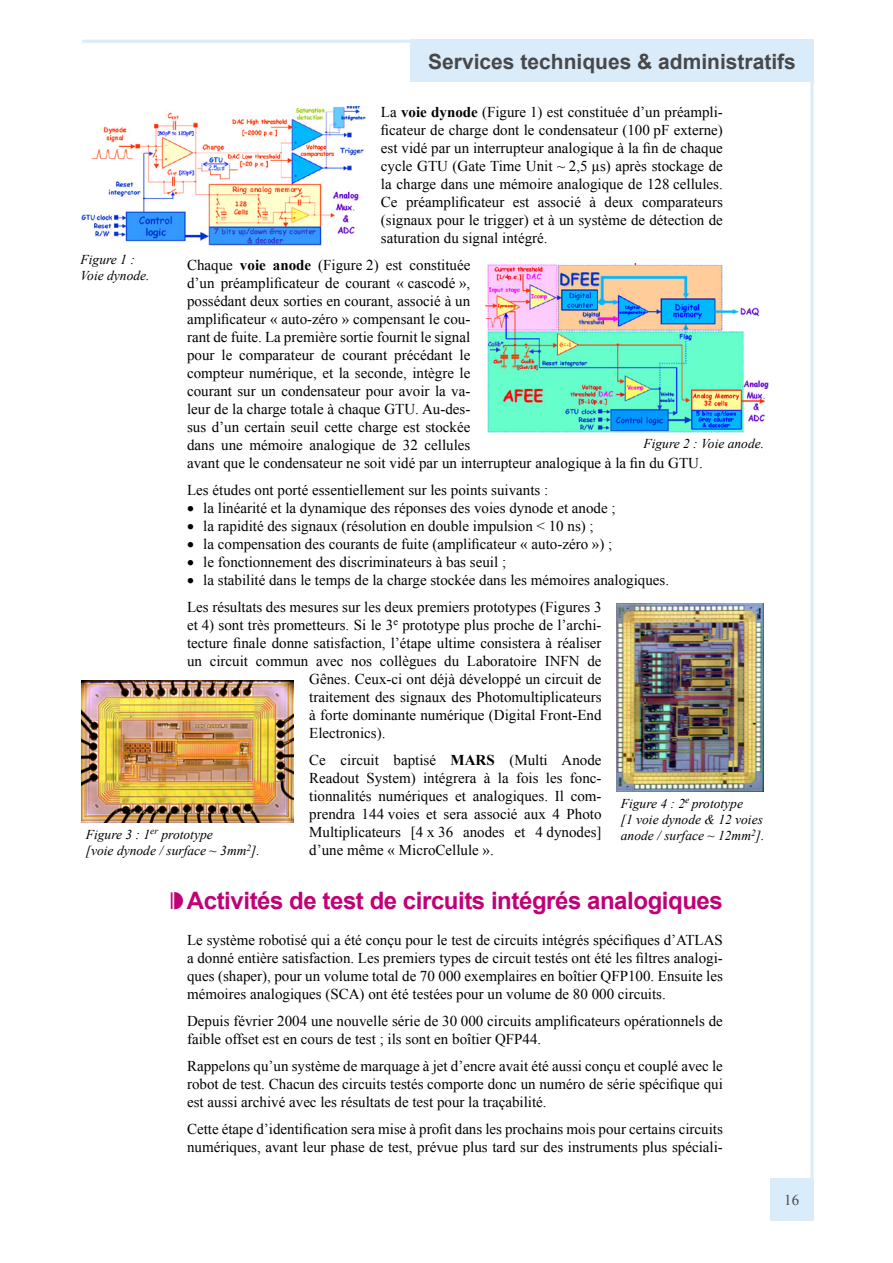
<style>
.page{position:relative;width:893px;height:1263px;background:#fff}
.page>*{position:absolute;margin:0;border:0;box-sizing:border-box;transform-origin:0 0}
.Sous-Titre{font:700 24px "Arial";letter-spacing:-.02em;color:#c10077}
.t1{font:700 21px "Arial";color:#484848}
.Corps_de_texte{font:15px/18px "Times New Roman";color:#000;text-align:justify}
.Enumération{font:15px "Times New Roman";color:#000}
.t2{font:15px "Times New Roman";color:#484848}
.Légende{font:italic 13.5px/16.2px "Times New Roman";color:#000}
.s1{font-weight:700}
</style>
<div class="page">
<hr style="left:810px;top:40px;width:3px;height:1180px;background:#daebfa">
<hr style="left:82px;top:40px;width:731px;height:3px;background:#daebfa">
<div style="left:410px;top:40px;width:403px;height:42px;background:#daebfa"></div>
<div style="left:770px;top:1178px;width:43px;height:42px;background:#daebfa"></div>
<img style="left:82px;top:106px;width:284px;height:139px">
<img style="left:485px;top:263px;width:284px;height:170px">
<img style="left:82px;top:681px;width:212px;height:141px">
<img style="left:617px;top:604px;width:147px;height:187px">
<h2 class="t1" style="left:428px;top:48px;width:369px">Services techniques &amp; administratifs</h2>
<p class="Corps_de_texte" style="left:381px;top:102px;width:343px">La <span class="s1">voie dynode</span> (Figure 1) est constituée d’un préampli&shy;ficateur de charge dont le condensateur (100 pF externe) est vidé par un interrupteur analogique à la fin de chaque cycle GTU (Gate Time Unit ~ 2,5 µs) après stockage de la charge dans une mémoire analogique de 128 cellules.<br>Ce préamplificateur est associé à deux comparateurs (signaux pour le trigger) et à un système de détection de saturation du signal intégré.</p>
<p class="Corps_de_texte" style="left:187px;top:255px;width:517px;text-align:left">Chaque <span class="s1">voie anode</span> (Figure 2) est constituée<br>d’un préamplificateur de courant « cascodé »,<br>possédant deux sorties en courant, associé à un<br>amplificateur « auto-zéro » compensant le cou-<br>rant de fuite. La première sortie fournit le signal<br>pour le comparateur de courant précédant le<br>compteur numérique, et la seconde, intègre le<br>courant sur un condensateur pour avoir la va-<br>leur de la charge totale à chaque GTU. Au-des-<br>sus d’un certain seuil cette charge est stockée<br>dans une mémoire analogique de 32 cellules<br>avant que le condensateur ne soit vidé par un interrupteur analogique à la fin du GTU.</p>
<p class="Corps_de_texte" style="left:187px;top:480px;width:363px">Les études ont porté essentiellement sur les points suivants :</p>
<p class="Enumération" style="left:187px;top:498px;width:430px">• la linéarité et la dynamique des réponses des voies dynode et anode ;</p>
<p class="Enumération" style="left:187px;top:516px;width:408px">• la rapidité des signaux (résolution en double impulsion &lt; 10 ns) ;</p>
<p class="Enumération" style="left:187px;top:534px;width:427px">• la compensation des courants de fuite (amplificateur « auto-zéro ») ;</p>
<p class="Enumération" style="left:187px;top:552px;width:321px">• le fonctionnement des discriminateurs à bas seuil ;</p>
<p class="Enumération" style="left:187px;top:570px;width:484px">• la stabilité dans le temps de la charge stockée dans les mémoires analogiques.</p>
<p class="Corps_de_texte" style="left:187px;top:597px;width:416px">Les résultats des mesures sur les deux premiers prototypes (Figures 3</p>
<p class="Corps_de_texte" style="left:187px;top:615px;width:416px">et 4) sont très prometteurs. Si le 3<sup>e</sup> prototype plus proche de l’archi-</p>
<p class="Corps_de_texte" style="left:187px;top:633px;width:416px">tecture finale donne satisfaction, l’étape ultime consistera à réaliser</p>
<p class="Corps_de_texte" style="left:187px;top:651px;width:416px">un circuit commun avec nos collègues du Laboratoire INFN de</p>
<p class="Corps_de_texte" style="left:309px;top:669px;width:294px">Gênes. Ceux-ci ont déjà développé un circuit de</p>
<p class="Corps_de_texte" style="left:309px;top:687px;width:294px">traitement des signaux des Photomultiplicateurs</p>
<p class="Corps_de_texte" style="left:309px;top:705px;width:294px">à forte dominante numérique (Digital Front-End</p>
<p class="Corps_de_texte" style="left:309px;top:723px;width:78px">Electronics).</p>
<p class="Corps_de_texte" style="left:309px;top:750px;width:294px">Ce circuit baptisé <span class="s1">MARS</span> (Multi Anode Readout System) intégrera à la fois les fonc&shy;tionnalités numériques et analogiques. Il com&shy;prendra 144 voies et sera associé aux 4 Photo Multiplicateurs [4 x 36 anodes et 4 dynodes] d’une même « MicroCellule ».</p>
<p class="Sous-Titre" style="left:187px;top:885px;width:537px">Activités de test de circuits intégrés analogiques</p>
<p class="Corps_de_texte" style="left:187px;top:930px;width:537px">Le système robotisé qui a été conçu pour le test de circuits intégrés spécifiques d’ATLAS a donné entière satisfaction. Les premiers types de circuit testés ont été les filtres analogi&shy;ques (shaper), pour un volume total de 70 000 exemplaires en boîtier QFP100. Ensuite les mémoires analogiques (SCA) ont été testées pour un volume de 80 000 circuits.</p>
<p class="Corps_de_texte" style="left:187px;top:1011px;width:537px">Depuis février 2004 une nouvelle série de 30 000 circuits amplificateurs opérationnels de faible offset est en cours de test ; ils sont en boîtier QFP44.</p>
<p class="Corps_de_texte" style="left:187px;top:1056px;width:537px">Rappelons qu’un système de marquage à jet d’encre avait été aussi conçu et couplé avec le robot de test. Chacun des circuits testés comporte donc un numéro de série spécifique qui est aussi archivé avec les résultats de test pour la traçabilité.</p>
<p class="Corps_de_texte" style="left:187px;top:1119px;width:537px">Cette étape d’identification sera mise à profit dans les prochains mois pour certains circuits numériques, avant leur phase de test, prévue plus tard sur des instruments plus spéciali-</p>
<p class="Légende" style="left:81px;top:251px;width:70px">Figure 1 :<br>Voie dynode.</p>
<p class="Légende" style="left:643px;top:435px;width:122px">Figure 2 : Voie anode.</p>
<p class="Légende" style="left:621px;top:795px;width:124px">Figure 4 : 2<sup>e</sup> prototype</p>
<p class="Légende" style="left:621px;top:811px;width:145px">[1 voie dynode &amp; 12 voies anode / surface ~ 12mm<sup>2</sup>].</p>
<p class="Légende" style="left:86px;top:826px;width:128px">Figure 3 : 1<sup>er</sup> prototype</p>
<p class="Légende" style="left:86px;top:842px;width:175px">[voie dynode / surface ~ 3mm<sup>2</sup>].</p>
<p class="t2" style="left:784px;top:1189px;width:16px">16</p>
</div>
